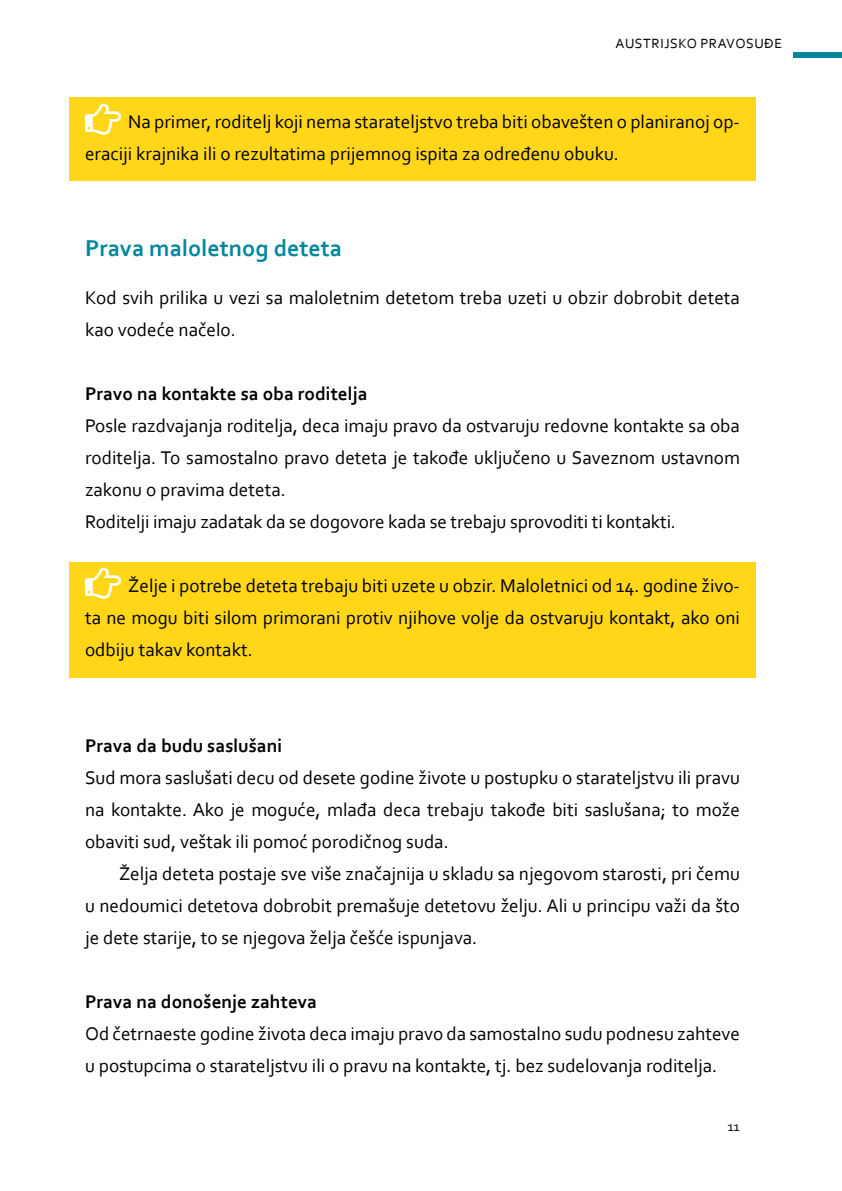
<style>
.page{position:relative;width:842px;height:1191px;background:#fff}
.page>*{position:absolute;margin:0;border:0;box-sizing:border-box;transform-origin:0 0}
.t1{font:700 24px "Corbel";color:#00869d}
.t2{font:19.2px/32px "Corbel";color:#000}
.t3{font:700 19.2px "Corbel";color:#000}
.t4{font:14px "Corbel";letter-spacing:.04em;color:#000}
</style>
<div class="page">
<div style="left:794px;top:52px;width:48px;height:6px;background:#00869d"></div>
<div style="left:69px;top:98px;width:687px;height:83px;background:#ffd618"></div>
<div style="left:69px;top:562px;width:687px;height:115px;background:#ffd618"></div>
<p class="t4" style="left:616px;top:35px;width:168px">AUSTRIJSKO PRAVOSUĐE</p>
<p class="t2" style="left:85px;top:105px;width:656px;text-indent:43px">Na primer, roditelj koji nema starateljstvo treba biti obavešten o planiranoj op&shy;eraciji krajnika ili o rezultatima prijemnog ispita za određenu obuku.</p>
<p class="t1" style="left:85px;top:233px;width:259px">Prava maloletnog deteta</p>
<p class="t2" style="left:85px;top:281px;width:656px">Kod svih prilika u vezi sa maloletnim detetom treba uzeti u obzir dobrobit deteta kao vodeće načelo.</p>
<p class="t3" style="left:85px;top:382px;width:284px">Pravo na kontakte sa oba roditelja</p>
<p class="t2" style="left:85px;top:409px;width:656px">Posle razdvajanja roditelja, deca imaju pravo da ostvaruju redovne kontakte sa oba roditelja. To samostalno pravo deteta je takođe uključeno u Saveznom ustavnom zakonu o pravima deteta.<br>Roditelji imaju zadatak da se dogovore kada se trebaju sprovoditi ti kontakti.</p>
<p class="t2" style="left:85px;top:569px;width:656px;text-align:justify;text-indent:43px">Želje i potrebe deteta trebaju biti uzete u obzir. Maloletnici od 14. godine živo&shy;ta ne mogu biti silom primorani protiv njihove volje da ostvaruju kontakt, ako oni odbiju takav kontakt.</p>
<p class="t3" style="left:85px;top:734px;width:199px">Prava da budu saslušani</p>
<p class="t2" style="left:85px;top:761px;width:656px;text-align:justify">Sud mora saslušati decu od desete godine živote u postupku o starateljstvu ili pravu na kontakte. Ako je moguće, mlađa deca trebaju takođe biti saslušana; to može obaviti sud, veštak ili pomoć porodičnog suda.</p>
<p class="t2" style="left:85px;top:857px;width:656px;text-align:justify;text-indent:34px">Želja deteta postaje sve više značajnija u skladu sa njegovom starosti, pri čemu u nedoumici detetova dobrobit premašuje detetovu želju. Ali u principu važi da što je dete starije, to se njegova želja češće ispunjava.</p>
<p class="t3" style="left:85px;top:990px;width:233px">Prava na donošenje zahteva</p>
<p class="t2" style="left:85px;top:1017px;width:656px">Od četrnaeste godine života deca imaju pravo da samostalno sudu podnesu zahteve u postupcima o starateljstvu ili o pravu na kontakte, tj. bez sudelovanja roditelja.</p>
<p class="t4" style="left:727px;top:1117px;width:14px">11</p>
</div>
